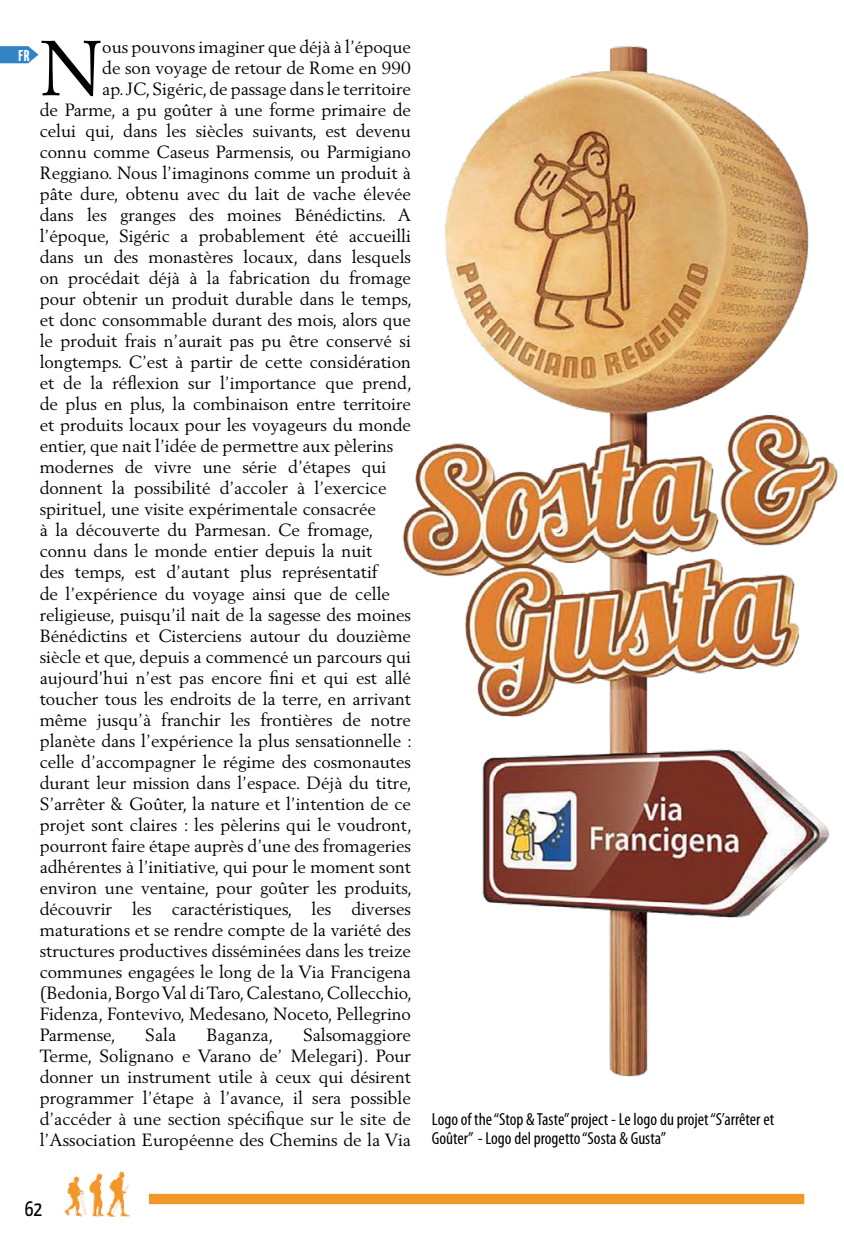
<style>
.page{position:relative;width:844px;height:1241px;background:#fff}
.page>*{position:absolute;margin:0;border:0;box-sizing:border-box;transform-origin:0 0}
.t1{font:76.83px "Berling";color:#000}
.t2{font:21px "Yanone Kaffeesatz";color:#000}
.t3{font:17.5px/21px "Berling";color:#000;text-align:justify}
.t4{font:condensed 17.5px/19.2px "Myriad Pro";color:#000}
.t5{font:700 15.75px "Yanone Kaffeesatz";color:#fff}
</style>
<div class="page">
<img style="left:402px;top:46px;width:436px;height:1031px">
<img style="left:64px;top:1171px;width:65px;height:44px">
<div style="left:149px;top:1193px;width:655px;height:10px;background:#f2982a;border:2px solid #f2982a"></div>
<svg style="left:0;top:46px;width:38px;height:17px"></svg>
<p class="t5" style="left:18px;top:46px;width:13px">FR</p>
<h1 class="t1" style="left:40px;top:21px;width:64px">N</h1>
<p class="t3" style="left:102px;top:36px;width:310px">ous pouvons imaginer que déjà à l’époque</p>
<p class="t3" style="left:102px;top:57px;width:310px">de son voyage de retour de Rome en 990</p>
<p class="t3" style="left:102px;top:78px;width:310px">ap. JC, Sigéric, de passage dans le territoire</p>
<p class="t3" style="left:40px;top:99px;width:373px">de Parme, a pu goûter à une forme primaire de</p>
<p class="t3" style="left:40px;top:120px;width:372px">celui qui, dans les siècles suivants, est devenu</p>
<p class="t3" style="left:40px;top:141px;width:372px">connu comme Caseus Parmensis, ou Parmigiano</p>
<p class="t3" style="left:40px;top:162px;width:372px">Reggiano. Nous l’imaginons comme un produit à</p>
<p class="t3" style="left:40px;top:183px;width:372px">pâte dure, obtenu avec du lait de vache élevée</p>
<p class="t3" style="left:40px;top:204px;width:373px">dans les granges des moines Bénédictins. A</p>
<p class="t3" style="left:40px;top:225px;width:373px">l’époque, Sigéric a probablement été accueilli</p>
<p class="t3" style="left:40px;top:246px;width:373px">dans un des monastères locaux, dans lesquels</p>
<p class="t3" style="left:40px;top:267px;width:373px">on procédait déjà à la fabrication du fromage</p>
<p class="t3" style="left:40px;top:288px;width:373px">pour obtenir un produit durable dans le temps,</p>
<p class="t3" style="left:40px;top:309px;width:372px">et donc consommable durant des mois, alors que</p>
<p class="t3" style="left:40px;top:330px;width:372px">le produit frais n’aurait pas pu être conservé si</p>
<p class="t3" style="left:40px;top:351px;width:372px">longtemps. C’est à partir de cette considération</p>
<p class="t3" style="left:40px;top:372px;width:373px">et de la réflexion sur l’importance que prend,</p>
<p class="t3" style="left:40px;top:393px;width:372px">de plus en plus, la combinaison entre territoire</p>
<p class="t3" style="left:40px;top:414px;width:373px">et produits locaux pour les voyageurs du monde</p>
<p class="t3" style="left:40px;top:435px;width:355px">entier, que nait l’idée de permettre aux pèlerins</p>
<p class="t3" style="left:40px;top:456px;width:348px">modernes de vivre une série d’étapes qui</p>
<p class="t3" style="left:40px;top:477px;width:348px">donnent la possibilité d’accoler à l’exercice</p>
<p class="t3" style="left:40px;top:498px;width:337px">spirituel, une visite expérimentale consacrée</p>
<p class="t3" style="left:40px;top:519px;width:335px">à la découverte du Parmesan. Ce fromage,</p>
<p class="t3" style="left:40px;top:540px;width:334px">connu dans le monde entier depuis la nuit</p>
<p class="t3" style="left:40px;top:561px;width:339px">des temps, est d’autant plus représentatif</p>
<p class="t3" style="left:40px;top:582px;width:351px">de l’expérience du voyage ainsi que de celle</p>
<p class="t3" style="left:40px;top:603px;width:372px">religieuse, puisqu’il nait de la sagesse des moines</p>
<p class="t3" style="left:40px;top:624px;width:373px">Bénédictins et Cisterciens autour du douzième</p>
<p class="t3" style="left:40px;top:645px;width:373px">siècle et que, depuis a commencé un parcours qui</p>
<p class="t3" style="left:40px;top:666px;width:373px">aujourd’hui n’est pas encore fini et qui est allé</p>
<p class="t3" style="left:40px;top:687px;width:373px">toucher tous les endroits de la terre, en arrivant</p>
<p class="t3" style="left:40px;top:708px;width:373px">même jusqu’à franchir les frontières de notre</p>
<p class="t3" style="left:40px;top:729px;width:373px">planète dans l’expérience la plus sensationnelle :</p>
<p class="t3" style="left:40px;top:750px;width:373px">celle d’accompagner le régime des cosmonautes</p>
<p class="t3" style="left:40px;top:771px;width:373px">durant leur mission dans l’espace. Déjà du titre,</p>
<p class="t3" style="left:40px;top:792px;width:373px">S’arrêter &amp; Goûter, la nature et l’intention de ce</p>
<p class="t3" style="left:40px;top:813px;width:373px">projet sont claires : les pèlerins qui le voudront,</p>
<p class="t3" style="left:40px;top:834px;width:373px">pourront faire étape auprès d’une des fromageries</p>
<p class="t3" style="left:40px;top:855px;width:372px">adhérentes à l’initiative, qui pour le moment sont</p>
<p class="t3" style="left:40px;top:876px;width:373px">environ une ventaine, pour goûter les produits,</p>
<p class="t3" style="left:40px;top:897px;width:373px">découvrir les caractéristiques, les diverses</p>
<p class="t3" style="left:40px;top:918px;width:373px">maturations et se rendre compte de la variété des</p>
<p class="t3" style="left:40px;top:939px;width:372px">structures productives disséminées dans les treize</p>
<p class="t3" style="left:40px;top:960px;width:373px">communes engagées le long de la Via Francigena</p>
<p class="t3" style="left:40px;top:981px;width:373px">(Bedonia, Borgo Val di Taro, Calestano, Collecchio,</p>
<p class="t3" style="left:40px;top:1002px;width:373px">Fidenza, Fontevivo, Medesano, Noceto, Pellegrino</p>
<p class="t3" style="left:40px;top:1023px;width:77px">Parmense,</p>
<p class="t3" style="left:145px;top:1023px;width:32px">Sala</p>
<p class="t3" style="left:206px;top:1023px;width:68px">Baganza,</p>
<p class="t3" style="left:40px;top:1023px;width:373px;text-indent:263px">Salsomaggiore Terme, Solignano e Varano de’ Melegari). Pour donner un instrument utile à ceux qui désirent programmer l’étape à l’avance, il sera possible d’accéder à une section spécifique sur le site de l’Association Européenne des Chemins de la Via</p>
<p class="t2" style="left:25px;top:1195px;width:19px">62</p>
<p class="t4" style="left:432px;top:1109px;width:343px">Logo of the “Stop &amp; Taste” project - Le logo du projet “S’arrêter et<br>Goûter” - Logo del progetto “Sosta &amp; Gusta”</p>
</div>
